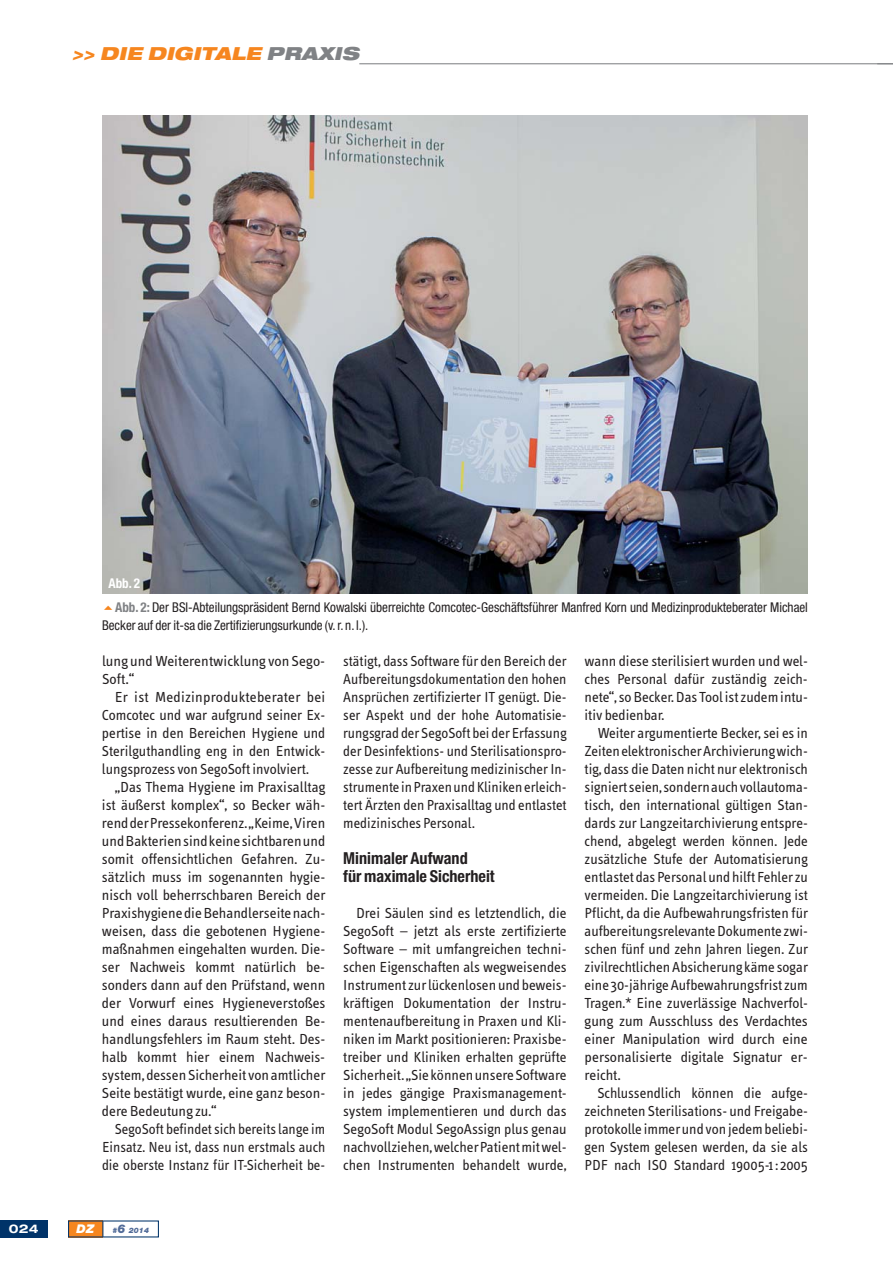
<style>
.page{position:relative;width:893px;height:1263px;background:#fff}
.page>*{position:absolute;margin:0;border:0;box-sizing:border-box;transform-origin:0 0}
.t1{font:italic 900 expanded 18px "Helvetica Neue";color:#f6861f}
.t2{font:700 condensed 16.5px/18px "Helvetica Neue";color:#231f20}
.t3{font:15px/18px "Info Text";color:#231f20;text-align:justify}
.t4{font:condensed 13.5px/23.5px "Helvetica Neue";color:#231f20}
.t5{font:700 expanded 12px "Helvetica Neue";color:#fff}
.t6{font:italic 900 12px "Helvetica Neue";color:#fff}
.t7{font:italic 900 7.5px "Helvetica Neue";color:#516b98}
.s1{color:#808285}
.s2{font-weight:700;color:#fff}
.s3{font-weight:700;color:#808285}
.s4{font-size:12px}
</style>
<div class="page">
<div style="left:68px;top:1220px;width:35px;height:17px;background:#f6861f"></div>
<div style="left:0;top:1220px;width:48px;height:17px;background:#003369"></div>
<svg style="left:102px;top:1221px;width:1px;height:16px"></svg>
<hr style="left:359px;top:63px;width:534px;height:1px;background:#808285">
<img style="left:102px;top:116px;width:706px;height:478px">
<p class="t1" style="left:72px;top:45px;width:292px">&gt;&gt; DIE DIGITALE <span class="s1">PRAXIS</span></p>
<p class="t4" style="left:115px;top:573px;width:694px;text-indent:-7px"><span class="s2">Abb. 2<br></span><span class="s3">Abb. 2:</span> Der BSI-Abteilungspräsident Bernd Kowalski überreichte Comcotec-Geschäftsführer Manfred Korn und Medizinprodukteberater Michael</p>
<p class="t4" style="left:102px;top:615px;width:268px">Becker auf der it-sa die Zertifizierungsurkunde (v. r. n. l.).</p>
<p class="t3" style="left:102px;top:653px;width:225px">lung und Weiterentwicklung von Sego-<br>Soft.“</p>
<p class="t3" style="left:102px;top:689px;width:225px;text-indent:13px">Er ist Medizinprodukteberater bei Comcotec und war aufgrund seiner Ex&shy;pertise in den Bereichen Hygiene und Sterilguthandling eng in den Entwick&shy;lungsprozess von SegoSoft involviert.</p>
<p class="t3" style="left:102px;top:779px;width:225px;text-indent:13px">„Das Thema Hygiene im Praxisalltag ist äußerst komplex“, so Becker wäh&shy;rend der Pressekonferenz. „Keime, Viren und Bakterien sind keine sichtbaren und somit offensichtlichen Gefahren. Zu&shy;sätzlich muss im sogenannten hygie&shy;nisch voll beherrschbaren Bereich der Praxishygiene die Behandlerseite nach&shy;weisen, dass die gebotenen Hygiene&shy;maßnahmen eingehalten wurden. Die&shy;ser Nachweis kommt natürlich be&shy;sonders dann auf den Prüfstand, wenn der Vorwurf eines Hygieneverstoßes und eines daraus resultierenden Be&shy;handlungsfehlers im Raum steht. Des&shy;halb kommt hier einem Nachweis - system, dessen Sicherheit von amtlicher Seite bestätigt wurde, eine ganz beson&shy;dere Bedeutung zu.“</p>
<p class="t3" style="left:102px;top:1121px;width:225px;text-indent:13px">SegoSoft befindet sich bereits lange im Einsatz. Neu ist, dass nun erstmals auch die oberste Instanz für IT-Sicherheit be-</p>
<p class="t3" style="left:343px;top:653px;width:225px">stätigt, dass Software für den Bereich der Aufbereitungsdokumentation den hohen Ansprüchen zertifizierter IT genügt. Die&shy;ser Aspekt und der hohe Automatisie&shy;rungsgrad der SegoSoft bei der Erfassung der Desinfektions- und Sterilisationspro&shy;zesse zur Aufbereitung medizinischer In&shy;strumente in Praxen und Kliniken erleich&shy;tert Ärzten den Praxisalltag und entlastet medizinisches Personal.</p>
<p class="t2" style="left:343px;top:851px;width:153px">Minimaler Aufwand<br>für maximale Sicherheit</p>
<p class="t3" style="left:343px;top:905px;width:225px;text-indent:13px">Drei Säulen sind es letztendlich, die SegoSoft – jetzt als erste zertifizierte Software – mit umfangreichen techni&shy;schen Eigenschaften als wegweisendes Instrument zur lückenlosen und beweis&shy;kräftigen Dokumentation der Instru&shy;mentenaufbereitung in Praxen und Kli&shy;niken im Markt positionieren: Praxisbe&shy;treiber und Kliniken erhalten geprüfte Sicherheit. „Sie können unsere Software in jedes gängige Praxismanagement&shy;system implementieren und durch das SegoSoft Modul SegoAssign plus genau nachvollziehen, welcher Patient mit wel&shy;chen Instrumenten behandelt wurde,</p>
<p class="t3" style="left:585px;top:653px;width:225px">wann diese sterilisiert wurden und wel&shy;ches Personal dafür zuständig zeich&shy;nete“, so Becker. Das Tool ist zudem intu&shy;itiv bedienbar.</p>
<p class="t3" style="left:585px;top:725px;width:225px;text-indent:13px">Weiter argumentierte Becker, sei es in Zeiten elektronischer Archivierung wich&shy;tig, dass die Daten nicht nur elektronisch signiert seien, sondern auch vollautoma&shy;tisch, den international gültigen Stan&shy;dards zur Langzeitarchivierung entspre&shy;chend, abgelegt werden können. Jede zusätzliche Stufe der Automatisierung entlastet das Personal und hilft Fehler zu vermeiden. Die Langzeitarchivierung ist Pflicht, da die Aufbewahrungsfristen für aufbereitungsrelevante Dokumente zwi&shy;schen fünf und zehn Jahren liegen. Zur zivilrechtlichen Absicherung käme sogar eine 30-jährige Aufbewahrungsfrist zum Tragen.* Eine zuverlässige Nachverfol&shy;gung zum Ausschluss des Verdachtes einer Manipulation wird durch eine personalisierte digitale Signatur er&shy;reicht.</p>
<p class="t3" style="left:585px;top:1085px;width:225px;text-indent:13px">Schlussendlich können die aufge&shy;zeichneten Sterilisations- und Freigabe&shy;protokolle immer und von jedem beliebi&shy;gen System gelesen werden, da sie als PDF nach ISO Standard 19005-1 : 2005</p>
<p class="t5" style="left:9px;top:1224px;width:31px">024</p>
<p class="t6" style="left:77px;top:1224px;width:19px">DZ</p>
<p class="t7" style="left:112px;top:1227px;width:38px">#<span class="s4">6</span> 2014</p>
</div>
